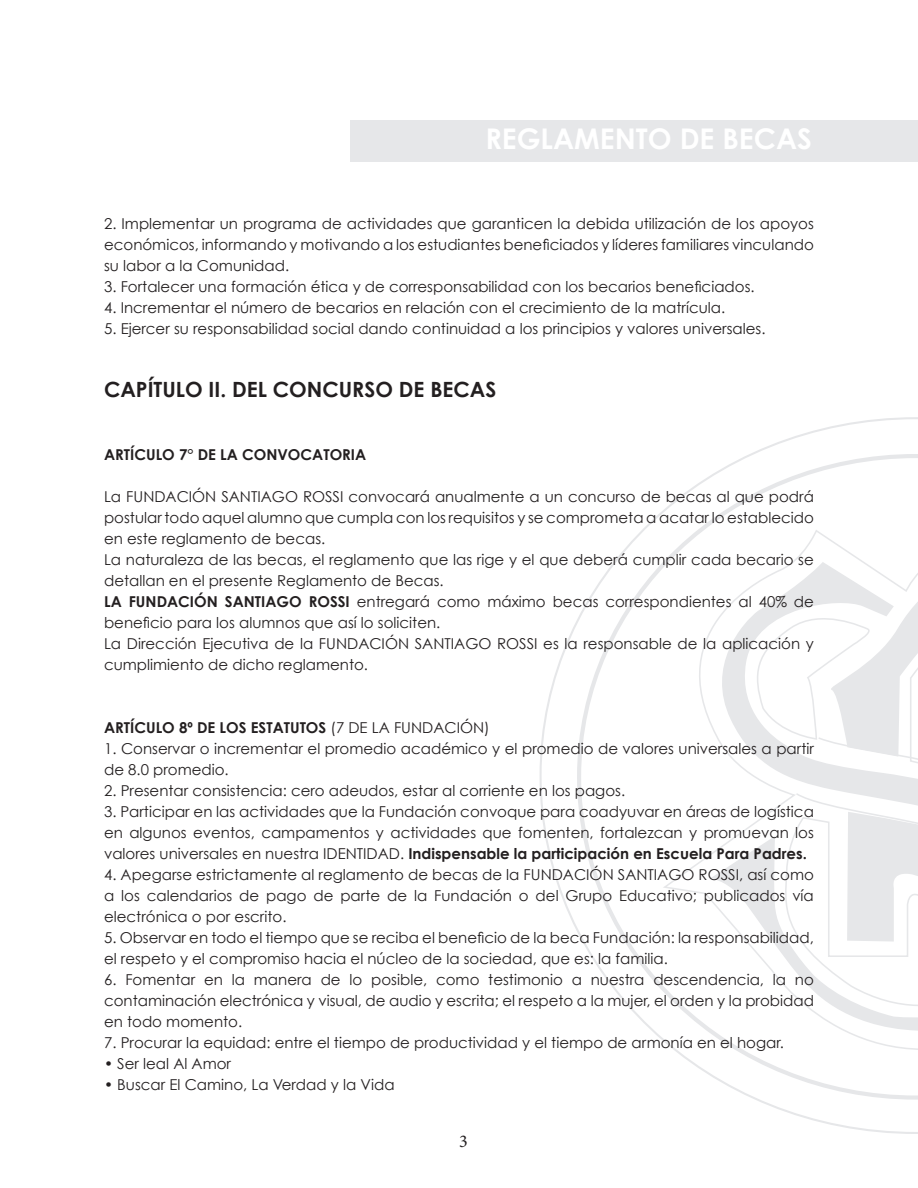
<style>
.page{position:relative;width:918px;height:1188px;background:#fff}
.page>*{position:absolute;margin:0;border:0;box-sizing:border-box;transform-origin:0 0}
.t1{font:700 28.5px "Century Gothic";color:#fff}
.t2{font:700 21px "Century Gothic";color:#231f20}
.t3{font:18px "Minion Pro";color:#231f20}
.t4{font:15px/21px "Century Gothic";color:#231f20;text-align:justify}
.t5{font:700 15px "Century Gothic";color:#231f20}
.s1{font-weight:700}
.s2{font-weight:400}
</style>
<div class="page">
<svg style="left:540px;top:417px;width:378px;height:717px"></svg>
<svg style="left:577px;top:454px;width:341px;height:646px"></svg>
<svg style="left:659px;top:531px;width:259px;height:558px"></svg>
<svg style="left:705px;top:562px;width:6px;height:346px"></svg>
<svg style="left:711px;top:554px;width:207px;height:477px"></svg>
<div style="left:350px;top:120px;width:568px;height:41px;background:#e6e7e9"></div>
<h1 class="t1" style="left:485px;top:121px;width:328px">REGLAMENTO DE BECAS</h1>
<p class="t4" style="left:104px;top:213px;width:711px">2. Implementar un programa de actividades que garanticen la debida utilización de los apoyos económicos, informando y motivando a los estudiantes beneficiados y líderes familiares vinculando su labor a la Comunidad.</p>
<p class="t4" style="left:104px;top:276px;width:652px">3. Fortalecer una formación ética y de corresponsabilidad con los becarios beneficiados.</p>
<p class="t4" style="left:104px;top:297px;width:623px">4. Incrementar el número de becarios en relación con el crecimiento de la matrícula.</p>
<p class="t4" style="left:104px;top:318px;width:663px">5. Ejercer su responsabilidad social dando continuidad a los principios y valores universales.</p>
<h2 class="t2" style="left:104px;top:377px;width:394px">CAPÍTULO II. DEL CONCURSO DE BECAS</h2>
<p class="t5" style="left:104px;top:445px;width:264px">ARTÍCULO 7° DE LA CONVOCATORIA</p>
<p class="t4" style="left:104px;top:486px;width:711px;text-align:left">La FUNDACIÓN SANTIAGO ROSSI convocará anualmente a un concurso de becas al que podrá postular todo aquel alumno que cumpla con los requisitos y se comprometa a acatar lo establecido en este reglamento de becas.<br>La naturaleza de las becas, el reglamento que las rige y el que deberá cumplir cada becario se detallan en el presente Reglamento de Becas.<br><span class="s1">LA FUNDACIÓN SANTIAGO ROSSI</span> entregará como máximo becas correspondientes al 40% de beneficio para los alumnos que así lo soliciten.<br>La Dirección Ejecutiva de la FUNDACIÓN SANTIAGO ROSSI es la responsable de la aplicación y cumplimiento de dicho reglamento.</p>
<p class="t5" style="left:104px;top:718px;width:387px">ARTÍCULO 8º DE LOS ESTATUTOS <span class="s2">(7 DE LA FUNDACIÓN)</span></p>
<p class="t4" style="left:104px;top:738px;width:711px">1. Conservar o incrementar el promedio académico y el promedio de valores universales a partir de 8.0 promedio.</p>
<p class="t4" style="left:104px;top:780px;width:523px">2. Presentar consistencia: cero adeudos, estar al corriente en los pagos.</p>
<p class="t4" style="left:104px;top:801px;width:711px">3. Participar en las actividades que la Fundación convoque para coadyuvar en áreas de logística en algunos eventos, campamentos y actividades que fomenten, fortalezcan y promuevan los valores universales en nuestra IDENTIDAD. <span class="s1">Indispensable la participación en Escuela Para Padres.</span></p>
<p class="t4" style="left:104px;top:864px;width:711px">4. Apegarse estrictamente al reglamento de becas de la FUNDACIÓN SANTIAGO ROSSI, así como a los calendarios de pago de parte de la Fundación o del Grupo Educativo; publicados vía electrónica o por escrito.</p>
<p class="t4" style="left:104px;top:927px;width:711px">5. Observar en todo el tiempo que se reciba el beneficio de la beca Fundación: la responsabilidad, el respeto y el compromiso hacia el núcleo de la sociedad, que es: la familia.</p>
<p class="t4" style="left:104px;top:969px;width:711px">6. Fomentar en la manera de lo posible, como testimonio a nuestra descendencia, la no contaminación electrónica y visual, de audio y escrita; el respeto a la mujer, el orden y la probidad en todo momento.</p>
<p class="t4" style="left:104px;top:1032px;width:681px">7. Procurar la equidad: entre el tiempo de productividad y el tiempo de armonía en el hogar.</p>
<p class="t4" style="left:104px;top:1053px;width:129px">• Ser leal Al Amor</p>
<p class="t4" style="left:104px;top:1074px;width:292px">• Buscar El Camino, La Verdad y la Vida</p>
<p class="t3" style="left:459px;top:1129px;width:10px">3</p>
</div>
